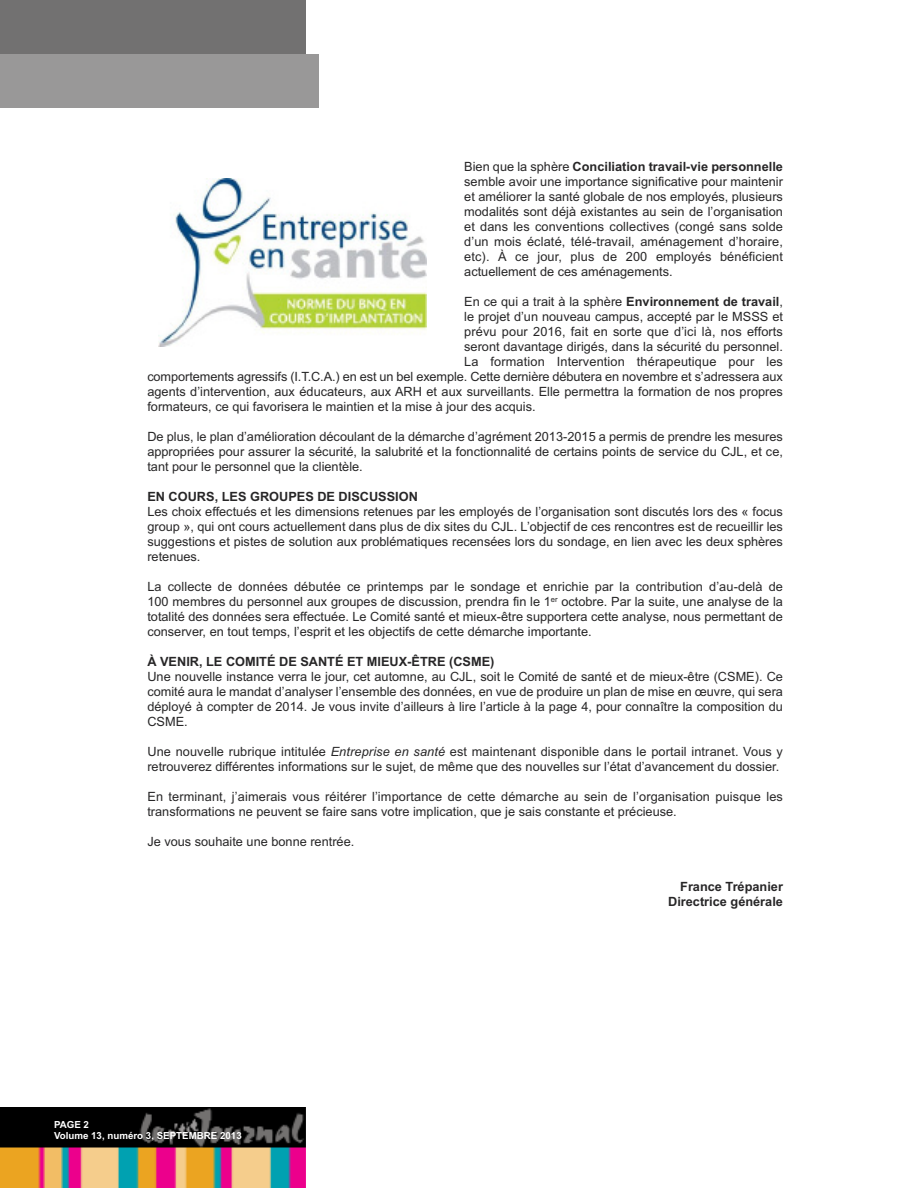
<style>
.page{position:relative;width:918px;height:1188px;background:#fff}
.page>*{position:absolute;margin:0;border:0;box-sizing:border-box;transform-origin:0 0}
.t1{font:12.75px/15px "Arial";color:#272627;text-align:justify}
.t2{font:700 12.75px/15px "Arial";color:#272627;text-align:right}
.t3{font:700 9.75px/11.7px "Arial";color:#fff}
.s1{font-weight:700}
.s2{font-style:italic}
</style>
<div class="page">
<div style="left:0;top:54px;width:320px;height:54px;background:#999898"></div>
<div style="left:0;top:0;width:306px;height:54px;background:#727171"></div>
<img style="left:0;top:1107px;width:306px;height:81px">
<img style="left:158px;top:179px;width:268px;height:167px">
<p class="t1" style="left:464px;top:159px;width:320px">Bien que la sphère <span class="s1">Conciliation travail-vie personnelle </span>semble avoir une importance significative pour maintenir et améliorer la santé globale de nos employés, plusieurs modalités sont déjà existantes au sein de l’organisation et dans les conventions collectives (congé sans solde d’un mois éclaté, télé-travail, aménagement d’horaire, etc). À ce jour, plus de 200 employés bénéficient actuellement de ces aménagements.</p>
<p class="t1" style="left:464px;top:294px;width:320px">En ce qui a trait à la sphère <span class="s1">Environnement de travail</span>,</p>
<p class="t1" style="left:464px;top:309px;width:320px">le projet d’un nouveau campus, accepté par le MSSS et</p>
<p class="t1" style="left:464px;top:324px;width:320px">prévu pour 2016, fait en sorte que d’ici là, nos efforts</p>
<p class="t1" style="left:464px;top:339px;width:320px">seront davantage dirigés, dans la sécurité du personnel.</p>
<p class="t1" style="left:464px;top:354px;width:320px">La formation Intervention thérapeutique pour les</p>
<p class="t1" style="left:147px;top:369px;width:637px">comportements agressifs (I.T.C.A.) en est un bel exemple. Cette dernière débutera en novembre et s’adressera aux</p>
<p class="t1" style="left:147px;top:384px;width:637px">agents d’intervention, aux éducateurs, aux ARH et aux surveillants. Elle permettra la formation de nos propres</p>
<p class="t1" style="left:147px;top:399px;width:390px">formateurs, ce qui favorisera le maintien et la mise à jour des acquis.</p>
<p class="t1" style="left:147px;top:429px;width:637px">De plus, le plan d’amélioration découlant de la démarche d’agrément 2013-2015 a permis de prendre les mesures appropriées pour assurer la sécurité, la salubrité et la fonctionnalité de certains points de service du CJL, et ce, tant pour le personnel que la clientèle.</p>
<p class="t2" style="left:147px;top:489px;width:272px">EN COURS, LES GROUPES DE DISCUSSION</p>
<p class="t1" style="left:147px;top:504px;width:637px">Les choix effectués et les dimensions retenues par les employés de l’organisation sont discutés lors des « focus group », qui ont cours actuellement dans plus de dix sites du CJL. L’objectif de ces rencontres est de recueillir les suggestions et pistes de solution aux problématiques recensées lors du sondage, en lien avec les deux sphères retenues.</p>
<p class="t1" style="left:147px;top:579px;width:637px">La collecte de données débutée ce printemps par le sondage et enrichie par la contribution d’au-delà de 100 membres du personnel aux groupes de discussion, prendra fin le 1<sup>er</sup> octobre. Par la suite, une analyse de la totalité des données sera effectuée. Le Comité santé et mieux-être supportera cette analyse, nous permettant de conserver, en tout temps, l’esprit et les objectifs de cette démarche importante.</p>
<p class="t2" style="left:147px;top:654px;width:349px">À VENIR, LE COMITÉ DE SANTÉ ET MIEUX-ÊTRE (CSME)</p>
<p class="t1" style="left:147px;top:669px;width:637px">Une nouvelle instance verra le jour, cet automne, au CJL, soit le Comité de santé et de mieux-être (CSME). Ce comité aura le mandat d’analyser l’ensemble des données, en vue de produire un plan de mise en œuvre, qui sera déployé à compter de 2014. Je vous invite d’ailleurs à lire l’article à la page 4, pour connaître la composition du CSME.</p>
<p class="t1" style="left:147px;top:744px;width:637px">Une nouvelle rubrique intitulée <span class="s2">Entreprise en santé</span> est maintenant disponible dans le portail intranet. Vous y retrouverez différentes informations sur le sujet, de même que des nouvelles sur l’état d’avancement du dossier.</p>
<p class="t1" style="left:147px;top:789px;width:637px">En terminant, j’aimerais vous réitérer l’importance de cette démarche au sein de l’organisation puisque les transformations ne peuvent se faire sans votre implication, que je sais constante et précieuse.</p>
<p class="t1" style="left:147px;top:834px;width:208px">Je vous souhaite une bonne rentrée.</p>
<p class="t2" style="left:668px;top:879px;width:116px">France Trépanier<br>Directrice générale</p>
<p class="t3" style="left:54px;top:1118px;width:189px">PAGE 2<br>Volume 13, numéro 3, SEPTEMBRE 2013</p>
</div>
